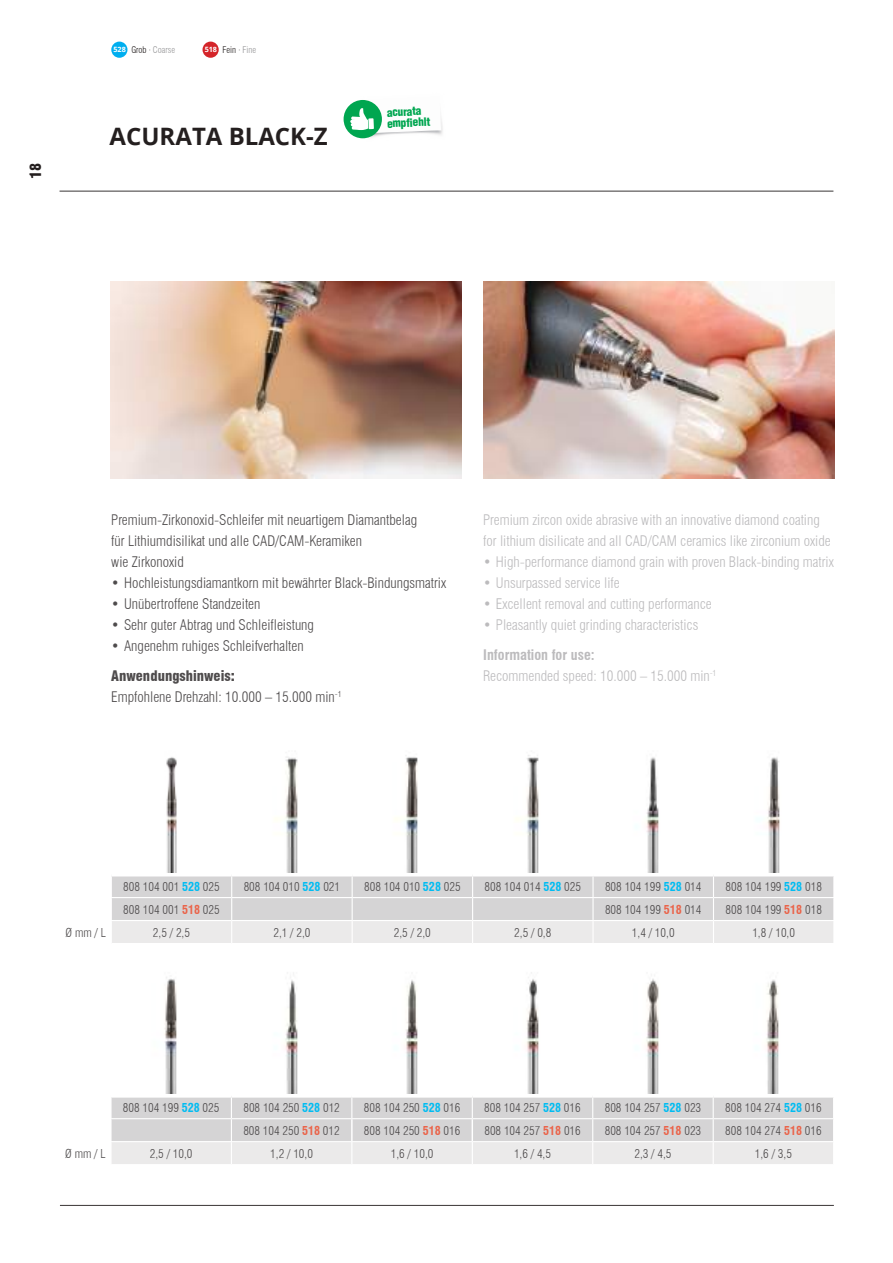
<style>
.page{position:relative;width:893px;height:1263px;background:#fff}
.page>*{position:absolute;margin:0;border:0;box-sizing:border-box;transform-origin:0 0}
.t1{font:700 24px "Open Sans";color:#241f1f}
.t2{font:900 condensed 15px "Swiss 721 BT";color:#241f1f}
.t3{font:300 condensed 14.25px/21px "Swiss 721 BT";color:#bcbbbd}
.t4{font:300 condensed 14.25px/21px "Swiss 721 BT";color:#4e4b4c}
.t5{font:300 condensed 12px "Swiss 721 BT";color:#4e4b4c}
.t6{font:11.4px/10.9px "Switzerland Cond Black Plain";color:#00a650}
.t7{font:300 condensed 9px "Swiss 721 BT";color:#969698}
.t8{font:300 condensed 9px "Swiss 721 BT";color:#241f1f}
.s1{font-family:"Open Sans";font-weight:700;font-stretch:normal;font-size:7.2px;color:#fff}
.s2{color:#241f1f}
.s3{color:#969698}
.s4{font-weight:900}
.s5{font-weight:700}
.s6{font-weight:700;color:#00bcf2}
.s7{font-weight:700;color:#ea6349}
</style>
<div class="page">
<hr style="left:60px;top:1205px;width:774px;height:1px;background:#393535">
<hr style="left:60px;top:191px;width:773px;height:1px;background:#393535">
<svg style="left:111px;top:1097px;width:722px;height:67px"></svg>
<img style="left:164px;top:977px;width:13px;height:117px">
<img style="left:285px;top:973px;width:13px;height:121px">
<img style="left:405px;top:980px;width:13px;height:114px">
<img style="left:526px;top:972px;width:13px;height:122px">
<img style="left:646px;top:979px;width:13px;height:115px">
<img style="left:766px;top:979px;width:13px;height:115px">
<svg style="left:111px;top:875px;width:723px;height:68px"></svg>
<img style="left:166px;top:757px;width:11px;height:116px">
<img style="left:275px;top:757px;width:23px;height:116px">
<img style="left:395px;top:757px;width:23px;height:116px">
<img style="left:516px;top:755px;width:23px;height:118px">
<img style="left:646px;top:757px;width:13px;height:116px">
<img style="left:767px;top:757px;width:13px;height:116px">
<div style="left:202px;top:42px;width:17px;height:16px;background:#d42429;border-radius:50%"></div>
<div style="left:111px;top:42px;width:16px;height:16px;background:#00aeef;border-radius:50%"></div>
<img style="left:360px;top:100px;width:83px;height:39px">
<div style="left:344px;top:100px;width:38px;height:38px;background:#00a650;border-radius:50%"></div>
<svg style="left:350px;top:108px;width:18px;height:22px"></svg>
<div style="left:368px;top:118px;width:6px;height:11px;background:#fff"></div>
<img style="left:111px;top:281px;width:351px;height:197px">
<img style="left:483px;top:281px;width:351px;height:197px">
<p class="t2" style="left:27px;top:179px;width:18px;rotate:-90deg">18</p>
<p class="t7" style="left:113px;top:44px;width:63px"><span class="s1">528</span> <span class="s2">Grob ·</span> Coarse</p>
<p class="t8" style="left:205px;top:44px;width:53px"><span class="s1">518</span> Fein · <span class="s3">Fine</span></p>
<h1 class="t1" style="left:110px;top:119px;width:220px">ACURATA BLACK-Z</h1>
<p class="t6" style="left:387px;top:107px;width:45px;rotate:-2deg">acurata empfiehlt</p>
<p class="t4" style="left:111px;top:510px;width:307px">Premium-Zirkonoxid-Schleifer mit neuartigem Diamantbelag für Lithiumdisilikat und alle CAD/CAM-Keramiken<br>wie Zirkonoxid</p>
<p class="t4" style="left:111px;top:573px;width:336px">• Hochleistungsdiamantkorn mit bewährter Black-Bindungsmatrix</p>
<p class="t4" style="left:111px;top:594px;width:151px">• Unübertroffene Standzeiten</p>
<p class="t4" style="left:111px;top:615px;width:204px">• Sehr guter Abtrag und Schleifleistung</p>
<p class="t4" style="left:111px;top:636px;width:194px">• Angenehm ruhiges Schleifverhalten</p>
<p class="t4" style="left:111px;top:665px;width:232px"><span class="s4">Anwendungshinweis:<br></span>Empfohlene Drehzahl: 10.000 – 15.000 min<sup>-1</sup></p>
<p class="t3" style="left:483px;top:510px;width:349px">Premium zircon oxide abrasive with an innovative diamond coating for lithium disilicate and all CAD/CAM ceramics like zirconium oxide</p>
<p class="t3" style="left:483px;top:552px;width:352px">• High-performance diamond grain with proven Black-binding matrix</p>
<p class="t3" style="left:483px;top:573px;width:138px">• Unsurpassed service life</p>
<p class="t3" style="left:483px;top:594px;width:230px">• Excellent removal and cutting performance</p>
<p class="t3" style="left:483px;top:615px;width:217px">• Pleasantly quiet grinding characteristics</p>
<p class="t3" style="left:483px;top:644px;width:235px"><span class="s5">Information for use:<br></span>Recommended speed: 10.000 – 15.000 min<sup>-1</sup></p>
<p class="t5" style="left:123px;top:880px;width:98px">808 104 001 <span class="s6">528</span> 025</p>
<p class="t5" style="left:244px;top:880px;width:98px">808 104 010 <span class="s6">528</span> 021</p>
<p class="t5" style="left:364px;top:880px;width:98px">808 104 010 <span class="s6">528</span> 025</p>
<p class="t5" style="left:485px;top:880px;width:98px">808 104 014 <span class="s6">528</span> 025</p>
<p class="t5" style="left:605px;top:880px;width:98px">808 104 199 <span class="s6">528</span> 014</p>
<p class="t5" style="left:725px;top:880px;width:98px">808 104 199 <span class="s6">528</span> 018</p>
<p class="t5" style="left:123px;top:902px;width:98px">808 104 001 <span class="s7">518</span> 025</p>
<p class="t5" style="left:605px;top:902px;width:98px">808 104 199 <span class="s7">518</span> 014</p>
<p class="t5" style="left:725px;top:902px;width:98px">808 104 199 <span class="s7">518</span> 018</p>
<p class="t5" style="left:66px;top:925px;width:42px">Ø mm / L</p>
<p class="t5" style="left:153px;top:925px;width:39px">2,5 / 2,5</p>
<p class="t5" style="left:273px;top:925px;width:39px">2,1 / 2,0</p>
<p class="t5" style="left:394px;top:925px;width:39px">2,5 / 2,0</p>
<p class="t5" style="left:514px;top:925px;width:39px">2,5 / 0,8</p>
<p class="t5" style="left:632px;top:925px;width:44px">1,4 / 10,0</p>
<p class="t5" style="left:752px;top:925px;width:44px">1,8 / 10,0</p>
<p class="t5" style="left:123px;top:1101px;width:98px">808 104 199 <span class="s6">528</span> 025</p>
<p class="t5" style="left:243px;top:1101px;width:98px">808 104 250 <span class="s6">528</span> 012</p>
<p class="t5" style="left:364px;top:1101px;width:98px">808 104 250 <span class="s6">528</span> 016</p>
<p class="t5" style="left:484px;top:1101px;width:98px">808 104 257 <span class="s6">528</span> 016</p>
<p class="t5" style="left:605px;top:1101px;width:98px">808 104 257 <span class="s6">528</span> 023</p>
<p class="t5" style="left:725px;top:1101px;width:98px">808 104 274 <span class="s6">528</span> 016</p>
<p class="t5" style="left:243px;top:1123px;width:98px">808 104 250 <span class="s7">518</span> 012</p>
<p class="t5" style="left:364px;top:1123px;width:98px">808 104 250 <span class="s7">518</span> 016</p>
<p class="t5" style="left:484px;top:1123px;width:98px">808 104 257 <span class="s7">518</span> 016</p>
<p class="t5" style="left:605px;top:1123px;width:98px">808 104 257 <span class="s7">518</span> 023</p>
<p class="t5" style="left:725px;top:1123px;width:98px">808 104 274 <span class="s7">518</span> 016</p>
<p class="t5" style="left:65px;top:1146px;width:42px">Ø mm / L</p>
<p class="t5" style="left:150px;top:1146px;width:44px">2,5 / 10,0</p>
<p class="t5" style="left:270px;top:1146px;width:44px">1,2 / 10,0</p>
<p class="t5" style="left:391px;top:1146px;width:44px">1,6 / 10,0</p>
<p class="t5" style="left:514px;top:1146px;width:39px">1,6 / 4,5</p>
<p class="t5" style="left:634px;top:1146px;width:39px">2,3 / 4,5</p>
<p class="t5" style="left:755px;top:1146px;width:39px">1,6 / 3,5</p>
</div>
